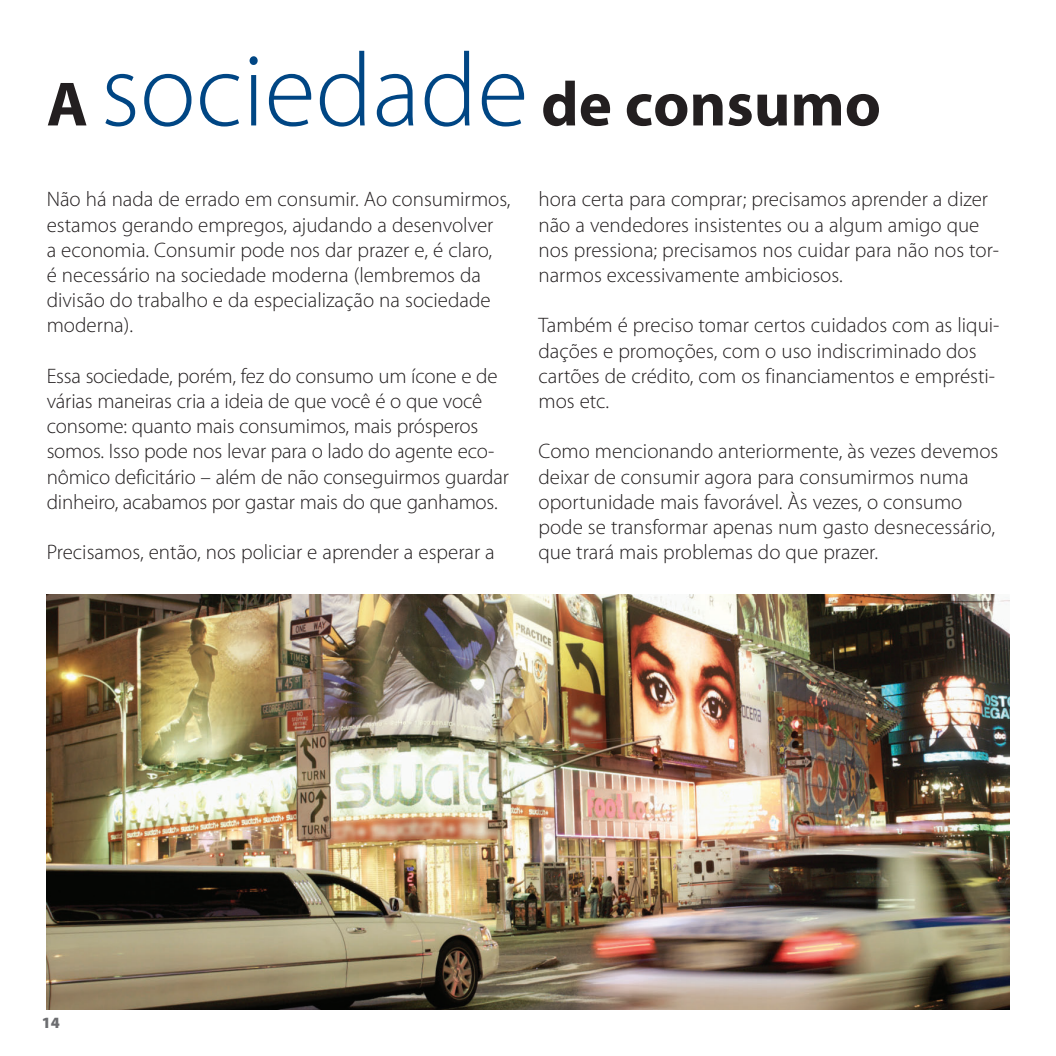
<style>
.page{position:relative;width:1056px;height:1056px;background:#fff}
.page>*{position:absolute;margin:0;border:0;box-sizing:border-box;transform-origin:0 0}
.t1{font:700 63px "Myriad Pro";color:#231f20}
.t2{font:300 21px/25.2px "Myriad Pro";color:#231f20}
.t3{font:900 15.75px "Myriad Pro";color:#6c6d70}
.s1{font-weight:300;font-size:105px;color:#004684}
</style>
<div class="page">
<img style="left:47px;top:594px;width:962px;height:415px">
<h1 class="t1" style="left:47px;top:69px;width:836px">A <span class="s1">sociedade</span> de consumo</h1>
<p class="t2" style="left:47px;top:187px;width:465px">Não há nada de errado em consumir. Ao consumirmos, estamos gerando empregos, ajudando a desenvolver<br>a economia. Consumir pode nos dar prazer e, é claro,<br>é necessário na sociedade moderna (lembremos da divisão do trabalho e da especialização na sociedade moderna).</p>
<p class="t2" style="left:47px;top:363px;width:464px">Essa sociedade, porém, fez do consumo um ícone e de várias maneiras cria a ideia de que você é o que você consome: quanto mais consumimos, mais prósperos somos. Isso pode nos levar para o lado do agente eco&shy;nômico deficitário – além de não conseguirmos guardar dinheiro, acabamos por gastar mais do que ganhamos.</p>
<p class="t2" style="left:47px;top:540px;width:450px">Precisamos, então, nos policiar e aprender a esperar a</p>
<p class="t2" style="left:538px;top:187px;width:462px">hora certa para comprar; precisamos aprender a dizer não a vendedores insistentes ou a algum amigo que nos pressiona; precisamos nos cuidar para não nos tor&shy;narmos excessivamente ambiciosos.</p>
<p class="t2" style="left:538px;top:313px;width:462px">Também é preciso tomar certos cuidados com as liqui&shy;dações e promoções, com o uso indiscriminado dos cartões de crédito, com os financiamentos e emprésti&shy;mos etc.</p>
<p class="t2" style="left:538px;top:439px;width:461px">Como mencionando anteriormente, às vezes devemos deixar de consumir agora para consumirmos numa oportunidade mais favorável. Às vezes, o consumo pode se transformar apenas num gasto desnecessário, que trará mais problemas do que prazer.</p>
<p class="t3" style="left:42px;top:1014px;width:20px">14</p>
</div>
